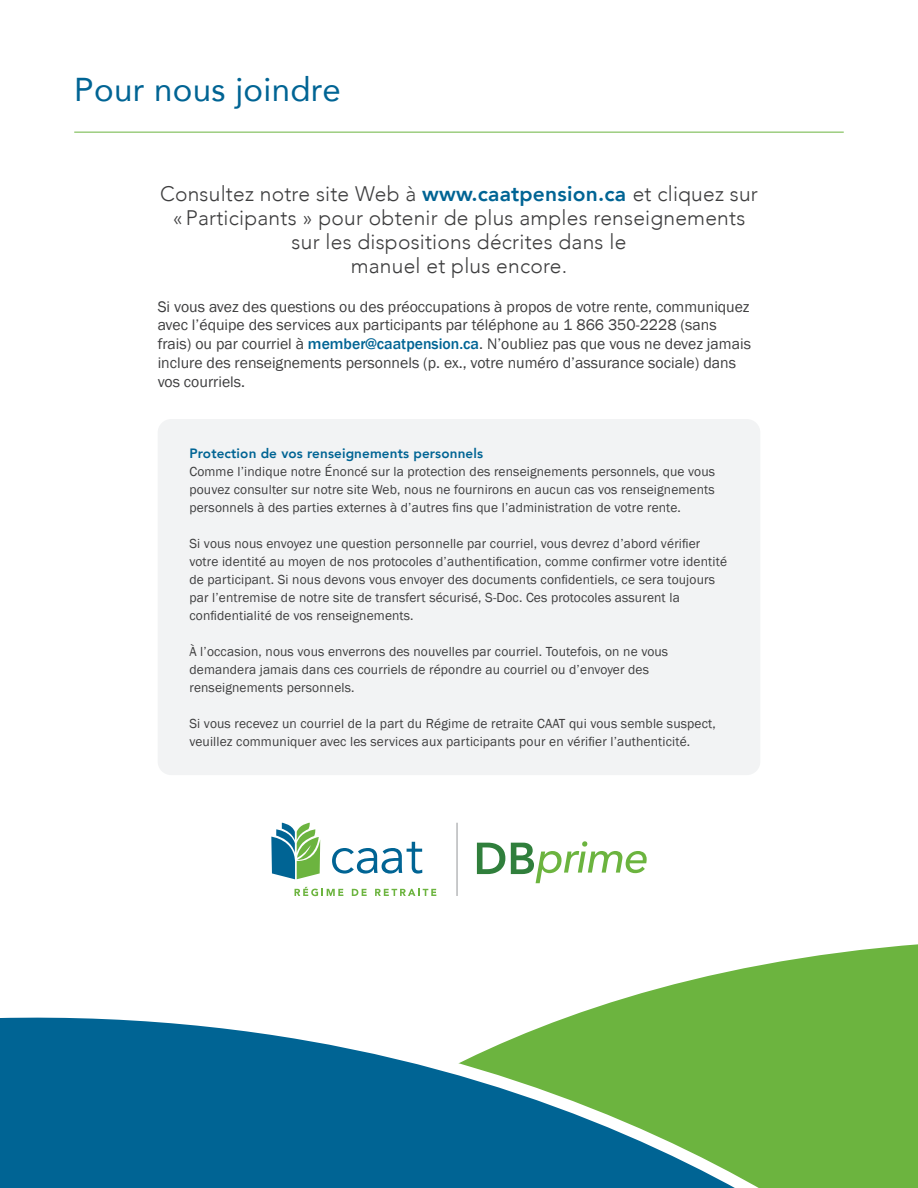
<style>
.page{position:relative;width:918px;height:1188px;background:#fff}
.page>*{position:absolute;margin:0;border:0;box-sizing:border-box;transform-origin:0 0}
.t1{font:33px "Avenir";letter-spacing:.01em;color:#006494}
.t2{font:300 21px/24px "Avenir";letter-spacing:.01em;color:#3e3e3f;text-align:center}
.Body_Copy{font:15.75px/18.8px "Franklin Gothic";color:#3e3e3f}
.Small_Box_Copy{font:13.5px/18px "Franklin Gothic";letter-spacing:.01em;color:#3e3e3f}
.Small_Box_H3{font:800 13.5px "Avenir";letter-spacing:.01em;color:#006494}
.s1{font-weight:800;color:#006494}
.s2{font-weight:500;color:#006494}
</style>
<div class="page">
<div style="left:158px;top:419px;width:602px;height:356px;background:#f2f3f4;border-radius:14px"></div>
<svg style="left:646px;top:944px;width:272px;height:48px;fill:#6cb43f"></svg>
<div style="left:606px;top:992px;width:312px;height:12px;background:#6cb43f"></div>
<svg style="left:0;top:1004px;width:918px;height:184px;background:#469484"></svg>
<hr style="left:74px;top:132px;width:770px;height:1px;background:#6cb43f">
<hr style="left:457px;top:823px;width:1px;height:73px;background:#939598">
<svg style="left:271px;top:823px;width:49px;height:56px"></svg>
<svg style="left:332px;top:842px;width:90px;height:32px"></svg>
<svg style="left:295px;top:887px;width:48px;height:9px"></svg>
<svg style="left:352px;top:889px;width:15px;height:7px"></svg>
<svg style="left:375px;top:889px;width:61px;height:7px"></svg>
<svg style="left:477px;top:843px;width:28px;height:31px"></svg>
<svg style="left:511px;top:841px;width:136px;height:42px"></svg>
<h2 class="t1" style="left:74px;top:63px;width:268px">Pour nous joindre</h2>
<p class="t2" style="left:160px;top:182px;width:599px">Consultez notre site Web à <span class="s1">www.caatpension.ca</span> et cliquez sur « Participants » pour obtenir de plus amples renseignements sur les dispositions décrites dans le<br>manuel et plus encore.</p>
<p class="Body_Copy" style="left:158px;top:297px;width:595px">Si vous avez des questions ou des préoccupations à propos de votre rente, communiquez avec l’équipe des services aux participants par téléphone au 1 866 350-2228 (sans frais) ou par courriel à <span class="s2">member@caatpension.ca</span>. N’oubliez pas que vous ne devez jamais inclure des renseignements personnels (p. ex., votre numéro d’assurance sociale) dans vos courriels.</p>
<h3 class="Small_Box_H3" style="left:189px;top:443px;width:295px">Protection de vos renseignements personnels</h3>
<p class="Small_Box_Copy" style="left:189px;top:463px;width:527px;text-align:justify">Comme l’indique notre Énoncé sur la protection des renseignements personnels, que vous pouvez consulter sur notre site Web, nous ne fournirons en aucun cas vos renseignements personnels à des parties externes à d’autres fins que l’administration de votre rente.</p>
<p class="Small_Box_Copy" style="left:189px;top:535px;width:539px">Si vous nous envoyez une question personnelle par courriel, vous devrez d’abord vérifier votre identité au moyen de nos protocoles d’authentification, comme confirmer votre identité de participant. Si nous devons vous envoyer des documents confidentiels, ce sera toujours par l’entremise de notre site de transfert sécurisé, S-Doc. Ces protocoles assurent la confidentialité de vos renseignements.</p>
<p class="Small_Box_Copy" style="left:189px;top:643px;width:480px">À l’occasion, nous vous enverrons des nouvelles par courriel. Toutefois, on ne vous demandera jamais dans ces courriels de répondre au courriel ou d’envoyer des renseignements personnels.</p>
<p class="Small_Box_Copy" style="left:189px;top:715px;width:528px">Si vous recevez un courriel de la part du Régime de retraite CAAT qui vous semble suspect, veuillez communiquer avec les services aux participants pour en vérifier l’authenticité.</p>
</div>
